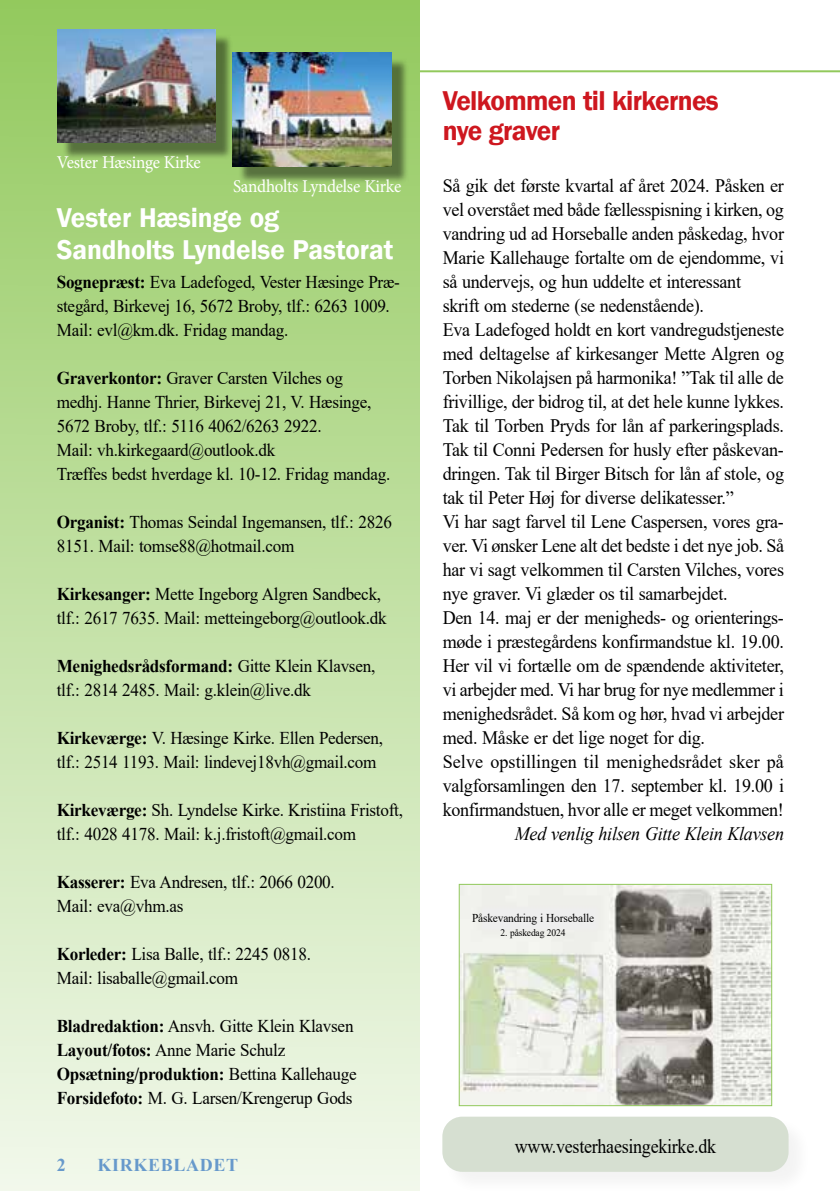
<style>
.page{position:relative;width:840px;height:1191px;background:#fff}
.page>*{position:absolute;margin:0;border:0;box-sizing:border-box;transform-origin:0 0}
.t1{font:600 28px/32.2px "Franklin Gothic";letter-spacing:-.005em;color:#fff}
.t2{font:600 28px/30px "Franklin Gothic";letter-spacing:-.025em;color:#ce171f}
.t3{font:20px "Times New Roman";letter-spacing:-.015em;color:#000;scale:.9 1}
.t4{font:19px/24px "Times New Roman";letter-spacing:-.015em;color:#000;scale:.95 1}
.t5{font:italic 19px "Times New Roman";letter-spacing:-.015em;color:#000;scale:.95 1}
.t6{font:18px/24px "Times New Roman";letter-spacing:-.015em;color:#000;scale:.95 1}
.t7{font:18px "Minion Pro";letter-spacing:-.02em;color:#fff;scale:.95 1}
.t8{font:700 18px "Times New Roman";letter-spacing:.035em;color:#6799cb}
.t9{font:12px "Times New Roman";letter-spacing:-.015em;color:#000;scale:.95 1}
.t10{font:10px "Times New Roman";letter-spacing:-.015em;color:#000;scale:.95 1}
.s1{font-weight:700}
</style>
<div class="page">
<div style="left:0;top:0;width:420px;height:1191px;background:linear-gradient(to bottom,#92c95e,#f2f8eb)"></div>
<div style="left:238px;top:58px;width:171px;height:126px;background:#000;opacity:.45"></div>
<img style="left:233px;top:53px;width:158px;height:113px">
<div style="left:62px;top:35px;width:171px;height:126px;background:#000;opacity:.45"></div>
<img style="left:57px;top:29px;width:159px;height:114px">
<hr style="left:420px;top:70px;width:419px;height:2px;background:#92c95c">
<img style="left:460px;top:886px;width:309px;height:218px">
<div style="left:458px;top:884px;width:313px;height:222px;border:1px solid #92c95c"></div>
<div style="left:441px;top:1116px;width:370px;height:75px;background:#f8f8f8"></div>
<div style="left:442px;top:1116px;width:346px;height:55px;background:#d6dfd1;border-radius:20px"></div>
<p class="t7" style="left:57px;top:150px;width:153px">Vester Hæsinge Kirke</p>
<p class="t7" style="left:233px;top:174px;width:178px">Sandholts Lyndelse Kirke</p>
<h1 class="t1" style="left:57px;top:201px;width:338px">Vester Hæsinge og<br>Sandholts Lyndelse Pastorat</h1>
<p class="t6" style="left:57px;top:269px;width:362px"><span class="s1">Sognepræst:</span> Eva Ladefoged, Vester Hæsinge Præ&shy;stegård, Birkevej 16, 5672 Broby, tlf.: 6263 1009.<br>Mail: evl@km.dk. Fridag mandag.</p>
<p class="t6" style="left:57px;top:365px;width:352px"><span class="s1">Graverkontor:</span> Graver Carsten Vilches og medhj. Hanne Thrier, Birkevej 21, V. Hæsinge, 5672 Broby, tlf.: 5116 4062/6263 2922.<br>Mail: vh.kirkegaard@outlook.dk<br>Træffes bedst hverdage kl. 10-12. Fridag mandag.</p>
<p class="t6" style="left:57px;top:509px;width:354px"><span class="s1">Organist:</span> Thomas Seindal Ingemansen, tlf.: 2826<br>8151. Mail: tomse88@hotmail.com</p>
<p class="t6" style="left:57px;top:581px;width:349px"><span class="s1">Kirkesanger:</span> Mette Ingeborg Algren Sandbeck, tlf.: 2617 7635. Mail: metteingeborg@outlook.dk</p>
<p class="t6" style="left:57px;top:653px;width:336px"><span class="s1">Menighedsrådsformand:</span> Gitte Klein Klavsen, tlf.: 2814 2485. Mail: g.klein@live.dk</p>
<p class="t6" style="left:57px;top:725px;width:345px"><span class="s1">Kirkeværge:</span> V. Hæsinge Kirke. Ellen Pedersen, tlf.: 2514 1193. Mail: lindevej18vh@gmail.com</p>
<p class="t6" style="left:57px;top:797px;width:366px"><span class="s1">Kirkeværge:</span> Sh. Lyndelse Kirke. Kristiina Fristoft, tlf.: 4028 4178. Mail: k.j.fristoft@gmail.com</p>
<p class="t6" style="left:57px;top:869px;width:294px"><span class="s1">Kasserer:</span> Eva Andresen, tlf.: 2066 0200.<br>Mail: eva@vhm.as</p>
<p class="t6" style="left:57px;top:941px;width:269px"><span class="s1">Korleder:</span> Lisa Balle, tlf.: 2245 0818.<br>Mail: lisaballe@gmail.com</p>
<p class="t6" style="left:57px;top:1013px;width:317px"><span class="s1">Bladredaktion:</span> Ansvh. Gitte Klein Klavsen <span class="s1">Layout/fotos:</span> Anne Marie Schulz <span class="s1">Opsætning/produktion:</span> Bettina Kallehauge <span class="s1">Forsidefoto:</span> M. G. Larsen/Krengerup Gods</p>
<p class="t8" style="left:57px;top:1151px;width:10px">2</p>
<p class="t8" style="left:98px;top:1151px;width:142px">KIRKEBLADET</p>
<h1 class="t2" style="left:442px;top:86px;width:277px">Velkommen til kirkernes nye graver</h1>
<p class="t4" style="left:442px;top:173px;width:361px">Så gik det første kvartal af året 2024. Påsken er vel overstået med både fællesspisning i kirken, og vandring ud ad Horseballe anden påskedag, hvor Marie Kallehauge fortalte om de ejendomme, vi så undervejs, og hun uddelte et interessant<br>skrift om stederne (se nedenstående).<br>Eva Ladefoged holdt en kort vandregudstjeneste med deltagelse af kirkesanger Mette Algren og Torben Nikolajsen på harmonika! ”Tak til alle de frivillige, der bidrog til, at det hele kunne lykkes.<br>Tak til Torben Pryds for lån af parkeringsplads.<br>Tak til Conni Pedersen for husly efter påskevan&shy;dringen. Tak til Birger Bitsch for lån af stole, og tak til Peter Høj for diverse delikatesser.”<br>Vi har sagt farvel til Lene Caspersen, vores gra&shy;ver. Vi ønsker Lene alt det bedste i det nye job. Så har vi sagt velkommen til Carsten Vilches, vores nye graver. Vi glæder os til samarbejdet.<br>Den 14. maj er der menigheds- og orienterings&shy;møde i præstegårdens konfirmandstue kl. 19.00.<br>Her vil vi fortælle om de spændende aktiviteter, vi arbejder med. Vi har brug for nye medlemmer i menighedsrådet. Så kom og hør, hvad vi arbejder med. Måske er det lige noget for dig.<br>Selve opstillingen til menighedsrådet sker på valgforsamlingen den 17. september kl. 19.00 i konfirmandstuen, hvor alle er meget velkommen!</p>
<p class="t5" style="left:514px;top:821px;width:285px">Med venlig hilsen Gitte Klein Klavsen</p>
<p class="t9" style="left:472px;top:910px;width:130px">Påskevandring i Horseballe</p>
<p class="t10" style="left:500px;top:926px;width:70px">2. påskedag 2024</p>
<p class="t3" style="left:514px;top:1132px;width:225px">www.vesterhaesingekirke.dk</p>
</div>
